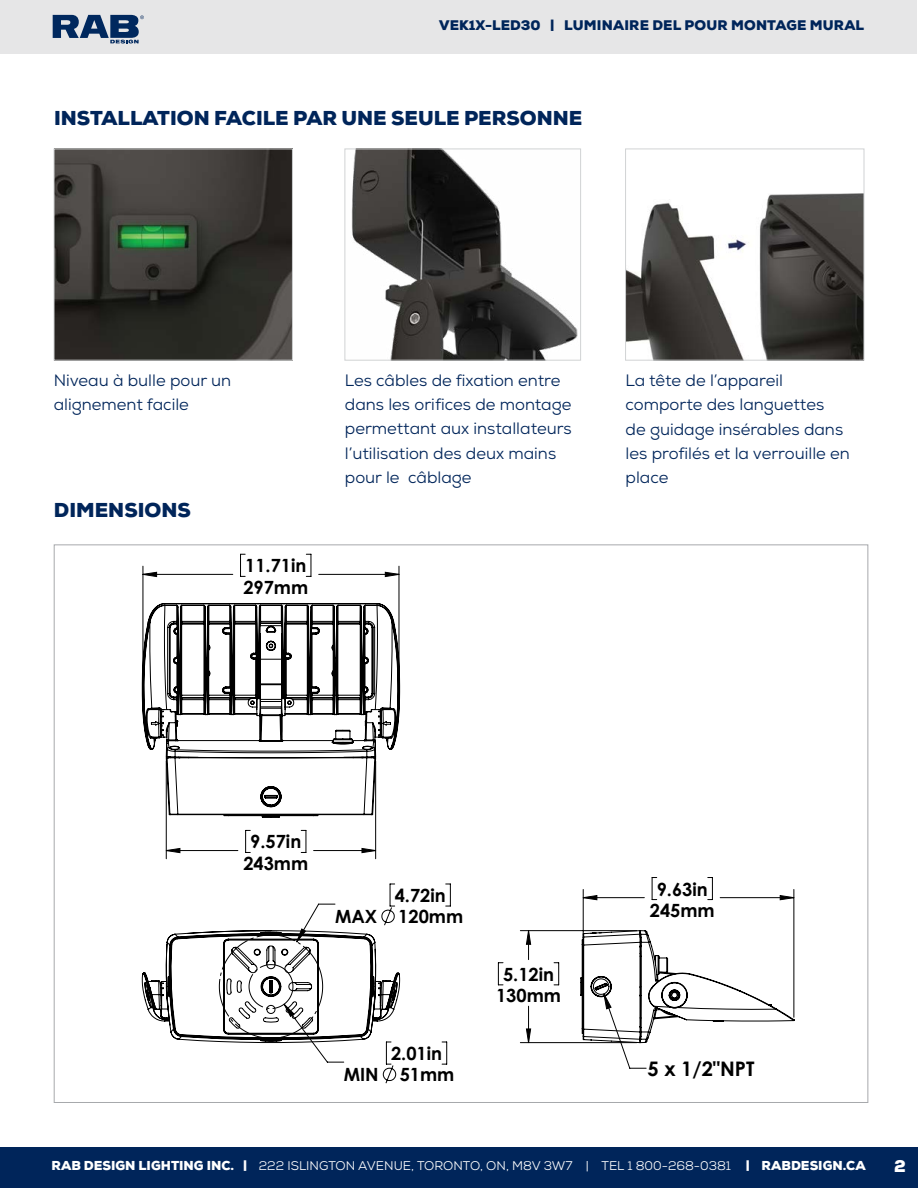
<style>
.page{position:relative;width:918px;height:1188px;background:#fff}
.page>*{position:absolute;margin:0;border:0;box-sizing:border-box;transform-origin:0 0}
.t1{font:700 20.1px "Century Gothic";color:#000}
.t2{font:900 19.5px "Nexa";color:#00255a}
.t3{font:700 18.15px/21.3px "Century Gothic";color:#000}
.t4{font:16.5px/24.3px "Nexa";color:#00255a}
.t5{font:900 16.5px "Nexa";color:#fff}
.t6{font:900 13.5px "Nexa";letter-spacing:.015em;color:#00255a}
.t7{font:12.6px "Nexa";color:#fff}
.s1{font-weight:900}
</style>
<div class="page">
<div style="left:0;top:1147px;width:918px;height:41px;background:#00255a"></div>
<div style="left:1px;top:1px;width:916px;height:53px;background:#e6e6e7"></div>
<svg style="left:53px;top:15px;width:91px;height:29px"></svg>
<img style="left:56px;top:151px;width:235px;height:207px">
<img style="left:627px;top:193px;width:235px;height:165px">
<div style="left:625px;top:149px;width:239px;height:211px;border:1px solid #d1d3d4"></div>
<img style="left:351px;top:151px;width:227px;height:207px">
<div style="left:345px;top:149px;width:236px;height:211px;border:1px solid #d1d3d4"></div>
<svg style="left:240px;top:554px;width:5px;height:18px"></svg>
<svg style="left:306px;top:554px;width:6px;height:18px"></svg>
<hr style="left:399px;top:566px;width:1px;height:137px;background:#000">
<hr style="left:143px;top:566px;width:1px;height:137px;background:#000">
<hr style="left:794px;top:889px;width:1px;height:128px;background:#000">
<svg style="left:143px;top:572px;width:651px;height:471px"></svg>
<svg style="left:142px;top:884px;width:309px;height:200px"></svg>
<svg style="left:142px;top:603px;width:258px;height:214px"></svg>
<svg style="left:580px;top:928px;width:215px;height:141px"></svg>
<p class="t6" style="left:439px;top:16px;width:426px">VEK1X-LED30 | LUMINAIRE DEL POUR MONTAGE MURAL</p>
<p class="t2" style="left:54px;top:105px;width:530px">INSTALLATION FACILE PAR UNE SEULE PERSONNE</p>
<p class="t4" style="left:54px;top:368px;width:179px">Niveau à bulle pour un alignement facile</p>
<p class="t4" style="left:345px;top:368px;width:229px">Les câbles de fixation entre dans les orifices de montage permettant aux installateurs l’utilisation des deux mains pour le câblage</p>
<p class="t4" style="left:626px;top:368px;width:226px">La tête de l’appareil comporte des languettes<br>de guidage insérables dans les profilés et la verrouille en place</p>
<p class="t2" style="left:54px;top:497px;width:138px">DIMENSIONS</p>
<p class="t3" style="left:243px;top:554px;width:66px">11.71in<br>297mm</p>
<p class="t3" style="left:243px;top:830px;width:66px;text-align:center">9.57in<br>243mm</p>
<p class="t3" style="left:335px;top:905px;width:44px">MAX</p>
<p class="t3" style="left:395px;top:884px;width:70px">4.72in<br>120mm</p>
<p class="t3" style="left:344px;top:1063px;width:36px">MIN</p>
<p class="t3" style="left:400px;top:1042px;width:56px;text-indent:-9px">2.01in<br>51mm</p>
<p class="t3" style="left:496px;top:963px;width:66px;text-align:center">5.12in<br>130mm</p>
<p class="t3" style="left:650px;top:878px;width:66px;text-align:center">9.63in<br>245mm</p>
<p class="t1" style="left:648px;top:1054px;width:108px">5 x 1/2"NPT</p>
<p class="t7" style="left:51px;top:1158px;width:816px"><span class="s1">RAB DESIGN LIGHTING INC. |</span> 222 ISLINGTON AVENUE, TORONTO, ON, M8V 3W7 | TEL 1 800-268-0381 <span class="s1">| RABDESIGN.CA</span></p>
<p class="t5" style="left:894px;top:1155px;width:13px">2</p>
</div>
